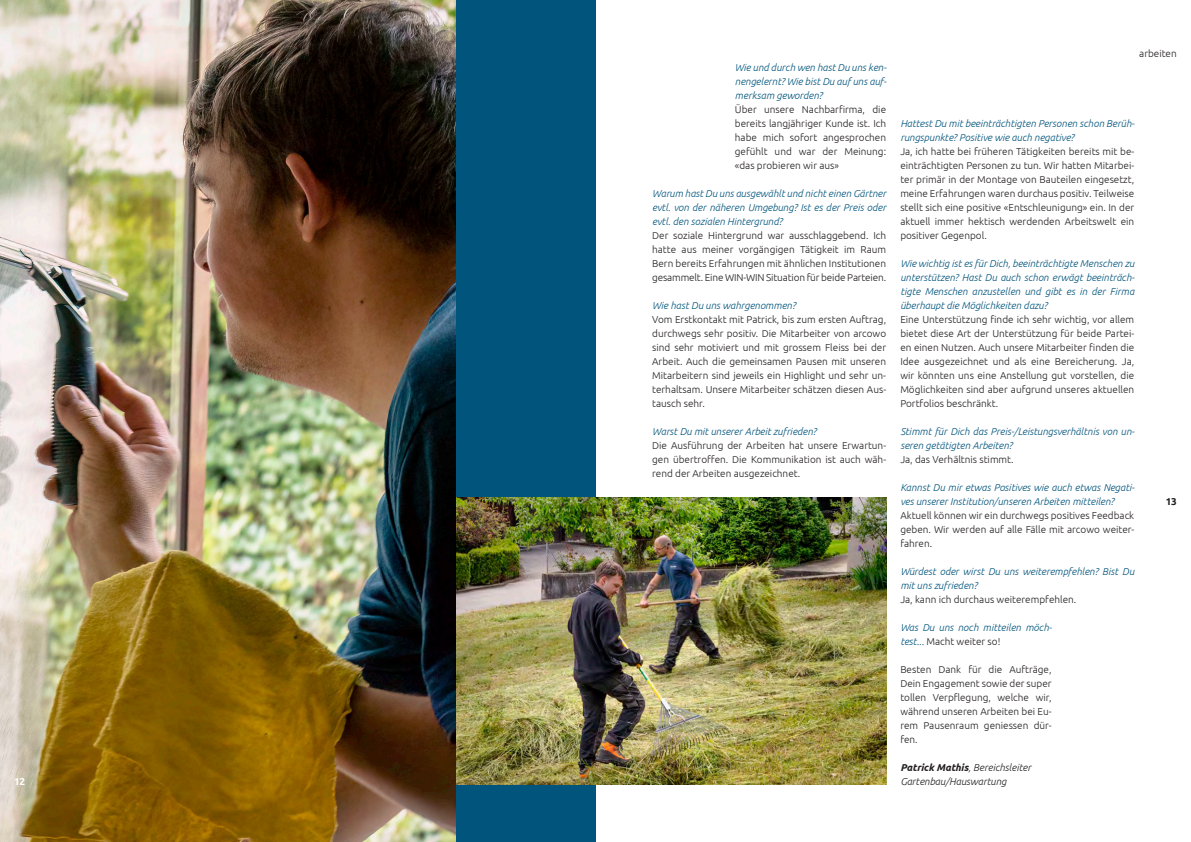
<style>
.page{position:relative;width:1191px;height:842px;background:#fff}
.page>*{position:absolute;margin:0;border:0;box-sizing:border-box;transform-origin:0 0}
.t1{font:300 10px/14px "Ubuntu";color:#231f20;text-align:justify}
.t2{font:italic 300 10px/14px "Ubuntu";color:#01547c}
.t3{font:italic 300 10px "Ubuntu";color:#231f20}
.t4{font:700 10px "Ubuntu";color:#fff}
.t5{font:700 10px "Ubuntu";color:#231f20}
.s1{font-style:normal;color:#231f20}
.s2{font-weight:700}
</style>
<div class="page">
<img style="left:0;top:0;width:456px;height:842px">
<div style="left:456px;top:0;width:139px;height:842px;background:#01547c"></div>
<img style="left:456px;top:497px;width:430px;height:288px">
<p class="t2" style="left:735px;top:60px;width:153px;text-align:justify">Wie und durch wen hast Du uns ken&shy;nengelernt? Wie bist Du auf uns auf&shy;merksam geworden?</p>
<p class="t1" style="left:735px;top:102px;width:153px">Über unsere Nachbarfirma, die bereits langjähriger Kunde ist. Ich habe mich sofort angesprochen gefühlt und war der Meinung: «das probieren wir aus»</p>
<p class="t2" style="left:652px;top:186px;width:235px;text-align:justify">Warum hast Du uns ausgewählt und nicht einen Gärtner evtl. von der näheren Umgebung? Ist es der Preis oder evtl. den sozialen Hintergrund?</p>
<p class="t1" style="left:652px;top:228px;width:235px">Der soziale Hintergrund war ausschlaggebend. Ich hatte aus meiner vorgängigen Tätigkeit im Raum Bern bereits Erfahrungen mit ähnlichen Institutionen gesammelt. Eine WIN-WIN Situation für beide Parteien.</p>
<p class="t2" style="left:652px;top:298px;width:145px">Wie hast Du uns wahrgenommen?</p>
<p class="t1" style="left:652px;top:312px;width:235px">Vom Erstkontakt mit Patrick, bis zum ersten Auftrag, durchwegs sehr positiv. Die Mitarbeiter von arcowo sind sehr motiviert und mit grossem Fleiss bei der Arbeit. Auch die gemeinsamen Pausen mit unseren Mitarbeitern sind jeweils ein Highlight und sehr un&shy;terhaltsam. Unsere Mitarbeiter schätzen diesen Aus&shy;tausch sehr.</p>
<p class="t2" style="left:652px;top:424px;width:166px">Warst Du mit unserer Arbeit zufrieden?</p>
<p class="t1" style="left:652px;top:438px;width:235px">Die Ausführung der Arbeiten hat unsere Erwartun&shy;gen übertroffen. Die Kommunikation ist auch wäh&shy;rend der Arbeiten ausgezeichnet.</p>
<p class="t1" style="left:1139px;top:46px;width:39px">arbeiten</p>
<p class="t2" style="left:900px;top:116px;width:235px">Hattest Du mit beeinträchtigten Personen schon Berüh&shy;rungspunkte? Positive wie auch negative?</p>
<p class="t1" style="left:900px;top:144px;width:235px">Ja, ich hatte bei früheren Tätigkeiten bereits mit be&shy;einträchtigten Personen zu tun. Wir hatten Mitarbei&shy;ter primär in der Montage von Bauteilen eingesetzt, meine Erfahrungen waren durchaus positiv. Teilweise stellt sich eine positive «Entschleunigung» ein. In der aktuell immer hektisch werdenden Arbeitswelt ein positiver Gegenpol.</p>
<p class="t2" style="left:900px;top:256px;width:235px;text-align:justify">Wie wichtig ist es für Dich, beeinträchtigte Menschen zu unterstützen? Hast Du auch schon erwägt beeinträch&shy;tigte Menschen anzustellen und gibt es in der Firma überhaupt die Möglichkeiten dazu?</p>
<p class="t1" style="left:900px;top:312px;width:235px">Eine Unterstützung finde ich sehr wichtig, vor allem bietet diese Art der Unterstützung für beide Partei&shy;en einen Nutzen. Auch unsere Mitarbeiter finden die Idee ausgezeichnet und als eine Bereicherung. Ja, wir könnten uns eine Anstellung gut vorstellen, die Möglichkeiten sind aber aufgrund unseres aktuellen Portfolios beschränkt.</p>
<p class="t2" style="left:900px;top:424px;width:235px">Stimmt für Dich das Preis-/Leistungsverhältnis von un&shy;seren getätigten Arbeiten?</p>
<p class="t1" style="left:900px;top:452px;width:115px">Ja, das Verhältnis stimmt.</p>
<p class="t2" style="left:900px;top:480px;width:236px">Kannst Du mir etwas Positives wie auch etwas Negati&shy;ves unserer Institution/unseren Arbeiten mitteilen?</p>
<p class="t1" style="left:900px;top:508px;width:235px">Aktuell können wir ein durchwegs positives Feedback geben. Wir werden auf alle Fälle mit arcowo weiter&shy;fahren.</p>
<p class="t2" style="left:900px;top:564px;width:235px">Würdest oder wirst Du uns weiterempfehlen? Bist Du mit uns zufrieden?</p>
<p class="t1" style="left:900px;top:592px;width:177px">Ja, kann ich durchaus weiterempfehlen.</p>
<p class="t2" style="left:900px;top:620px;width:153px">Was Du uns noch mitteilen möch&shy;test... <span class="s1">Macht weiter so!</span></p>
<p class="t1" style="left:900px;top:662px;width:153px">Besten Dank für die Aufträge, Dein Engagement sowie der super tollen Verpflegung, welche wir, während unseren Arbeiten bei Eu&shy;rem Pausenraum geniessen dür&shy;fen.</p>
<p class="t3" style="left:900px;top:761px;width:132px"><span class="s2">Patrick Mathis</span>, Bereichsleiter</p>
<p class="t5" style="left:1166px;top:495px;width:12px">13</p>
<p class="t4" style="left:14px;top:776px;width:12px">12</p>
<p class="t3" style="left:900px;top:775px;width:108px">Gartenbau/Hauswartung</p>
</div>
